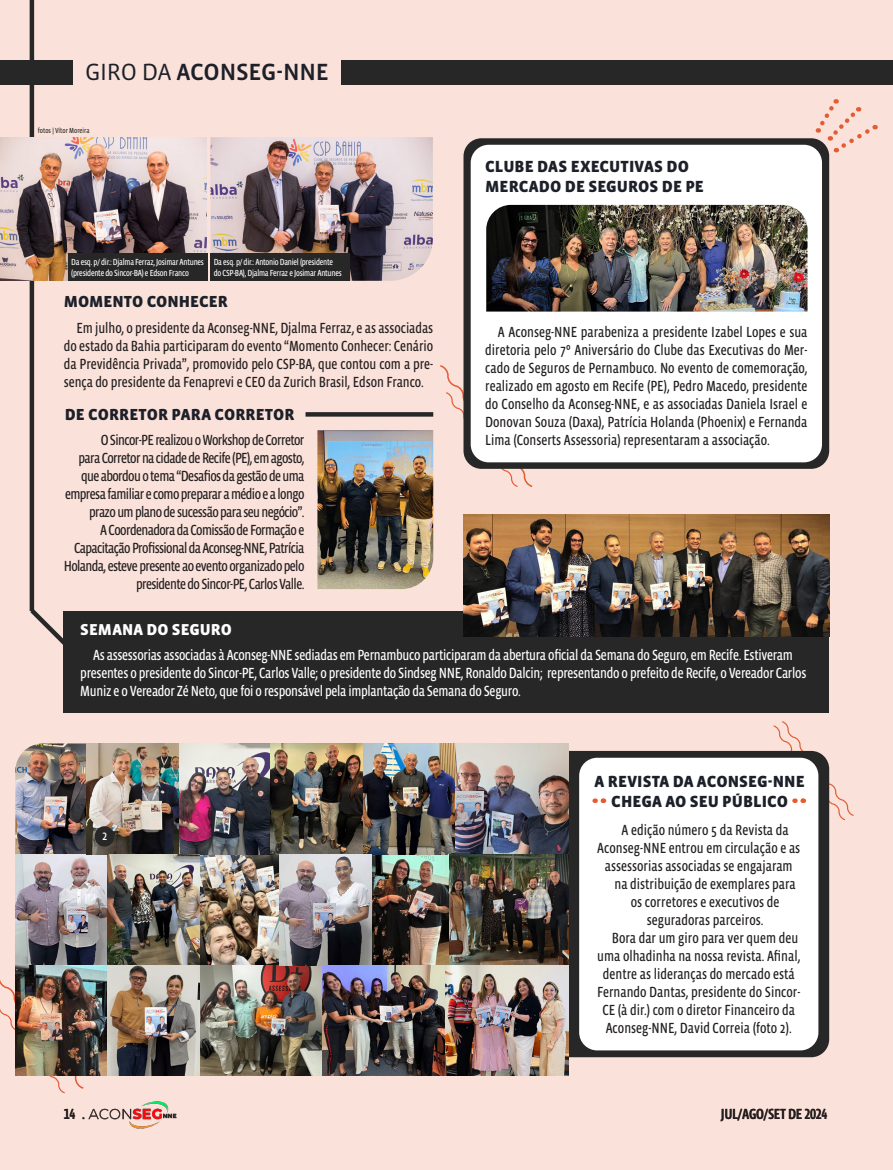
<style>
.page{position:relative;width:893px;height:1170px;background:#fff}
.page>*{position:absolute;margin:0;border:0;box-sizing:border-box;transform-origin:0 0}
.titulo_texto{font:500 24px "Vista Sans OTCE";letter-spacing:-.015em;color:#1d2029}
.titulo_texto-2{font:900 16.5px/19.8px "Vista Sans OTCE";color:#1d2029;text-align:center}
.titulo_texto-3{font:900 16.35px "Vista Sans OTCE";letter-spacing:.005em;color:#1d2029}
.titulo_texto-4{font:900 16.2px "Vista Sans OTCE";letter-spacing:.005em;color:#fff}
.texto_corrido{font:15px/18px "Vista Sans Nar OTCE";letter-spacing:-.005em;color:#231f20;text-align:justify}
.texto_corrido-2{font:15px/18px "Vista Sans Nar OTCE";letter-spacing:-.04em;color:#231f20;text-align:right}
.texto_corrido-3{font:15px/18px "Vista Sans Nar OTCE";letter-spacing:-.02em;color:#fff}
.texto_corrido-4{font:500 15px "Vista Sans Nar OTCE";letter-spacing:-.02em;color:#231f20}
.texto_corrido-5{font:13.5px "Vista Sans Nar OTCE";color:#fff}
.texto_corrido-6{font:9px/10.8px "Vista Sans Nar OTCE";letter-spacing:-.025em;color:#fff}
.texto_corrido-7{font:7.5px "Vista Sans Nar OTCE";color:#272727}
.s1{font-weight:400}
</style>
<div class="page">
<div style="left:0;top:0;width:893px;height:1169px;background:#fae2da"></div>
<div style="left:342px;top:60px;width:551px;height:25px;background:#272727"></div>
<div style="left:0;top:60px;width:72px;height:25px;background:#272727"></div>
<hr style="left:30px;top:0;width:4px;height:611px;background:#272727">
<img style="left:0;top:137px;width:207px;height:144px">
<svg style="left:816px;top:99px;width:61px;height:53px"></svg>
<svg style="left:0;top:980px;width:85px;height:113px"></svg>
<div style="left:64px;top:750px;width:765px;height:307px;background:#272727;border-radius:18px"></div>
<div style="left:579px;top:757px;width:239px;height:293px;background:#fff;border-radius:18px"></div>
<svg style="left:29px;top:604px;width:35px;height:50px"></svg>
<div style="left:64px;top:611px;width:765px;height:101px;background:#272727"></div>
<img style="left:463px;top:514px;width:366px;height:122px">
<svg style="left:595px;top:798px;width:9px;height:5px"></svg>
<svg style="left:772px;top:721px;width:82px;height:100px"></svg>
<img style="left:15px;top:743px;width:554px;height:332px">
<div style="left:95px;top:826px;width:19px;height:20px;background:#272727;border-radius:50%"></div>
<img style="left:210px;top:137px;width:223px;height:144px">
<img style="left:317px;top:430px;width:116px;height:159px">
<svg style="left:306px;top:412px;width:127px;height:4px"></svg>
<svg style="left:440px;top:365px;width:93px;height:122px"></svg>
<div style="left:463px;top:138px;width:366px;height:331px;background:#272727;border-radius:18px"></div>
<div style="left:471px;top:145px;width:351px;height:317px;background:#fff;border-radius:18px"></div>
<img style="left:486px;top:205px;width:321px;height:106px">
<div style="left:68px;top:253px;width:139px;height:28px;background:#272727"></div>
<div style="left:210px;top:253px;width:140px;height:28px;background:#272727"></div>
<p class="titulo_texto" style="left:85px;top:59px;width:245px"><span class="s1">GIRO DA</span> ACONSEG-NNE</p>
<p class="texto_corrido-7" style="left:38px;top:126px;width:53px">fotos | Vítor Moreira</p>
<p class="texto_corrido-6" style="left:71px;top:256px;width:134px">Da esq. p/ dir.: Djalma Ferraz, Josimar Antunes (presidente do Sincor-BA) e Edson Franco</p>
<p class="texto_corrido-6" style="left:214px;top:256px;width:121px">Da esq. p/ dir.: Antonio Daniel (presidente</p>
<p class="texto_corrido-6" style="left:214px;top:267px;width:130px">do CSP-BA), Djalma Ferraz e Josimar Antunes</p>
<p class="titulo_texto-3" style="left:64px;top:292px;width:166px">MOMENTO CONHECER</p>
<p class="texto_corrido" style="left:64px;top:318px;width:371px;text-indent:13px">Em julho, o presidente da Aconseg-NNE, Djalma Ferraz, e as associadas do estado da Bahia participaram do evento “Momento Conhecer: Cenário da Previdência Privada”, promovido pelo CSP-BA, que contou com a pre&shy;sença do presidente da Fenaprevi e CEO da Zurich Brasil, Edson Franco.</p>
<p class="titulo_texto-3" style="left:65px;top:405px;width:231px">DE CORRETOR PARA CORRETOR</p>
<p class="texto_corrido-2" style="left:64px;top:431px;width:242px">O Sincor-PE realizou o Workshop de Corretor<br>para Corretor na cidade de Recife (PE), em agosto, que abordou o tema “Desafios da gestão de uma empresa familiar e como preparar a médio e a longo prazo um plano de sucessão para seu negócio”.<br>A Coordenadora da Comissão de Formação e Capacitação Profissional da Aconseg-NNE, Patrícia Holanda, esteve presente ao evento organizado pelo presidente do Sincor-PE, Carlos Valle.</p>
<p class="titulo_texto-2" style="left:485px;top:157px;width:220px;text-align:left">CLUBE DAS EXECUTIVAS DO<br>MERCADO DE SEGUROS DE PE</p>
<p class="texto_corrido" style="left:485px;top:323px;width:324px;text-indent:13px">A Aconseg-NNE parabeniza a presidente Izabel Lopes e sua diretoria pelo 7º Aniversário do Clube das Executivas do Mer&shy;cado de Seguros de Pernambuco. No evento de comemoração, realizado em agosto em Recife (PE), Pedro Macedo, presidente do Conselho da Aconseg-NNE, e as associadas Daniela Israel e Donovan Souza (Daxa), Patrícia Holanda (Phoenix) e Fernanda Lima (Conserts Assessoria) representaram a associação.</p>
<p class="titulo_texto-4" style="left:80px;top:620px;width:153px">SEMANA DO SEGURO</p>
<p class="texto_corrido-3" style="left:80px;top:645px;width:727px;text-indent:13px">As assessorias associadas à Aconseg-NNE sediadas em Pernambuco participaram da abertura oficial da Semana do Seguro, em Recife. Estiveram presentes o presidente do Sincor-PE, Carlos Valle; o presidente do Sindseg NNE, Ronaldo Dalcin; representando o prefeito de Recife, o Vereador Carlos<br>Muniz e o Vereador Zé Neto, que foi o responsável pela implantação da Semana do Seguro.</p>
<p class="texto_corrido-5" style="left:102px;top:827px;width:7px">2</p>
<p class="titulo_texto-2" style="left:595px;top:771px;width:212px">A REVISTA DA ACONSEG-NNE<br>CHEGA AO SEU PÚBLICO</p>
<p class="texto_corrido" style="left:622px;top:821px;width:169px">A edição número 5 da Revista da</p>
<p class="texto_corrido" style="left:597px;top:839px;width:205px">Aconseg-NNE entrou em circulação e as</p>
<p class="texto_corrido" style="left:605px;top:857px;width:189px">assessorias associadas se engajaram</p>
<p class="texto_corrido" style="left:614px;top:875px;width:183px">na distribuição de exemplares para</p>
<p class="texto_corrido" style="left:631px;top:893px;width:150px">os corretores e executivos de</p>
<p class="texto_corrido" style="left:647px;top:911px;width:118px">seguradoras parceiros.</p>
<p class="texto_corrido" style="left:612px;top:929px;width:188px">Bora dar um giro para ver quem deu</p>
<p class="texto_corrido" style="left:597px;top:947px;width:205px">uma olhadinha na nossa revista. Afinal,</p>
<p class="texto_corrido" style="left:603px;top:965px;width:193px">dentre as lideranças do mercado está</p>
<p class="texto_corrido" style="left:597px;top:983px;width:205px">Fernando Dantas, presidente do Sincor-</p>
<p class="texto_corrido" style="left:602px;top:1001px;width:194px">CE (à dir.) com o diretor Financeiro da</p>
<p class="texto_corrido" style="left:606px;top:1019px;width:188px">Aconseg-NNE, David Correia (foto 2).</p>
<p class="texto_corrido-4" style="left:64px;top:1105px;width:23px">14 .</p>
<p class="texto_corrido-4" style="left:721px;top:1105px;width:108px">JUL/AGO/SET DE 2024</p>
</div>
